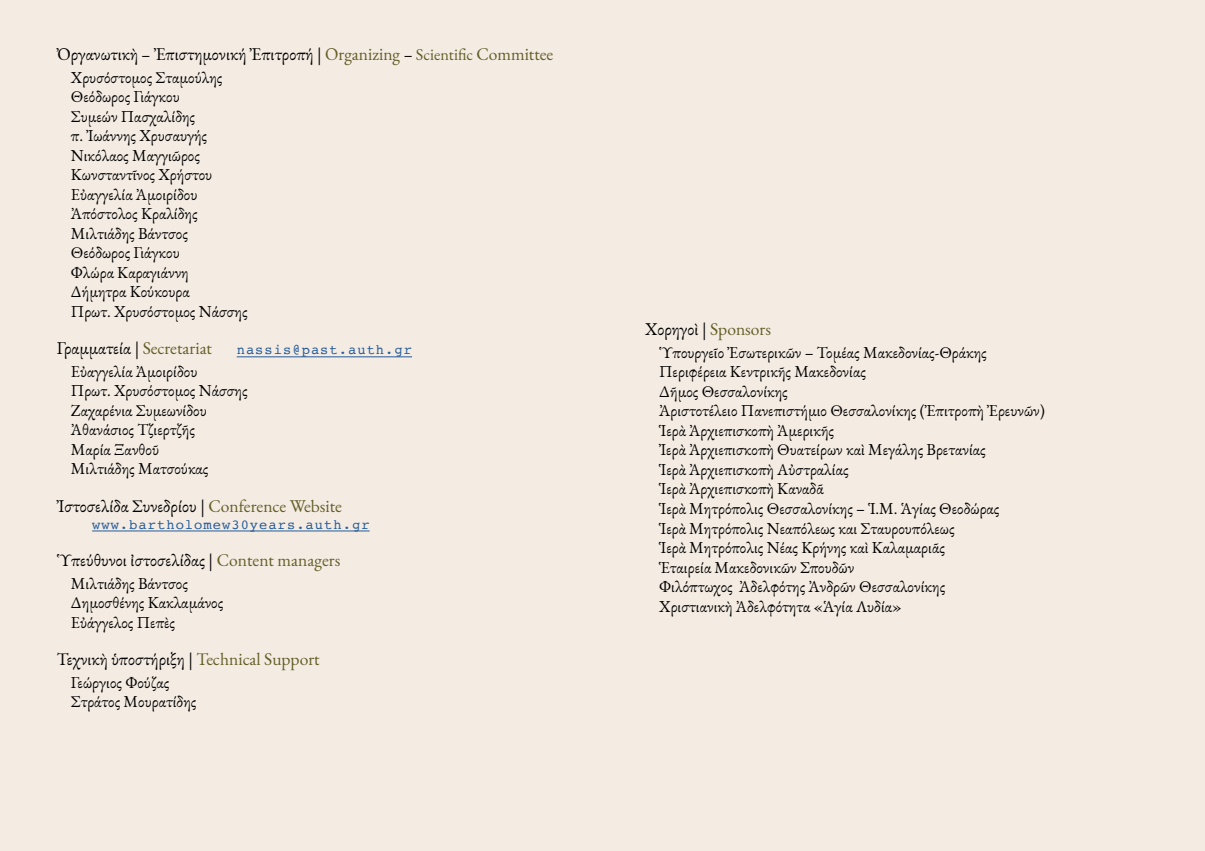
<style>
.page{position:relative;width:1205px;height:851px;background:#fff}
.page>*{position:absolute;margin:0;border:0;box-sizing:border-box;transform-origin:0 0}
.t1{font:17.5px "EB Garamond";color:#000}
.t2{font:16.25px/19.5px "EB Garamond";color:#000}
.t3{font:13.75px "Courier";letter-spacing:.075em;color:#255b9a}
.s1{font-size:16.25px}
.s2{color:#635d26}
.s3{font-size:16.25px;color:#635d26}
</style>
<div class="page">
<div style="left:0;top:0;width:602px;height:850px;background:#f4ece3"></div>
<div style="left:602px;top:0;width:603px;height:850px;background:#f4ece3"></div>
<hr style="left:237px;top:356px;width:175px;height:1px;background:#255b9a">
<hr style="left:92px;top:530px;width:278px;height:1px;background:#255b9a">
<p class="t1" style="left:57px;top:43px;width:498px">Ὀργανωτικὴ <span class="s1">–</span> Ἐπιστημονική Ἐπιτροπή | <span class="s2">Organizing</span> <span class="s1">–</span> <span class="s3">Scientific</span> <span class="s2">Committee</span></p>
<p class="t2" style="left:71px;top:68px;width:178px">Χρυσόστομος Σταμούλης<br>Θεόδωρος Γιάγκου<br>Συμεών Πασχαλίδης<br>π. Ἰωάννης Χρυσαυγής<br>Νικόλαος Μαγγιῶρος<br>Κωνσταντῖνος Χρήστου<br>Εὐαγγελία Ἀμοιρίδου<br>Ἀπόστολος Κραλίδης<br>Μιλτιάδης Βάντσος<br>Θεόδωρος Γιάγκου<br>Φλώρα Καραγιάννη<br>Δήμητρα Κούκουρα<br>Πρωτ. Χρυσόστομος Νάσσης</p>
<p class="t1" style="left:57px;top:337px;width:157px">Γραμματεία | <span class="s2">Secretariat</span></p>
<p class="t3" style="left:237px;top:339px;width:177px">nassis@past.auth.gr</p>
<p class="t2" style="left:71px;top:362px;width:178px">Εὐαγγελία Ἀμοιρίδου<br>Πρωτ. Χρυσόστομος Νάσσης<br>Ζαχαρένια Συμεωνίδου<br>Ἀθανάσιος Τζιερτζῆς<br>Μαρία Ξανθοῦ<br>Μιλτιάδης Ματσούκας</p>
<p class="t1" style="left:57px;top:494px;width:287px">Ἰστοσελίδα Συνεδρίου | <span class="s2">Conference Website</span></p>
<p class="t3" style="left:92px;top:513px;width:279px">www.bartholomew30years.auth.gr</p>
<p class="t1" style="left:57px;top:548px;width:285px">Ὑπεύθυνοι ἰστοσελίδας | <span class="s2">Content managers</span></p>
<p class="t2" style="left:71px;top:573px;width:154px">Μιλτιάδης Βάντσος<br>Δημοσθένης Κακλαμάνος<br>Εὐάγγελος Πεπὲς</p>
<p class="t1" style="left:57px;top:647px;width:264px">Τεχνικὴ ὑποστήριξη | <span class="s2">Technical Support</span></p>
<p class="t2" style="left:71px;top:672px;width:127px">Γεώργιος Φούζας<br>Στράτος Μουρατίδης</p>
<p class="t1" style="left:645px;top:318px;width:128px">Χορηγοὶ | <span class="s2">Sponsors</span></p>
<p class="t2" style="left:659px;top:343px;width:387px">Ὑπουργεῖο Ἐσωτερικῶν – Τομέας Μακεδονίας-Θράκης Περιφέρεια Κεντρικῆς Μακεδονίας<br>Δῆμος Θεσσαλονίκης<br>Ἀριστοτέλειο Πανεπιστήμιο Θεσσαλονίκης (Ἐπιτροπὴ Ἐρευνῶν)<br>Ἱερὰ Ἀρχιεπισκοπὴ Ἀμερικῆς<br>Ἰερὰ Ἀρχιεπισκοπὴ Θυατείρων καὶ Μεγάλης Βρετανίας<br>Ἱερὰ Ἀρχιεπισκοπὴ Αὐστραλίας<br>Ἱερὰ Ἀρχιεπισκοπὴ Καναδᾶ<br>Ἱερὰ Μητρόπολις Θεσσαλονίκης – Ἱ.Μ. Ἁγίας Θεοδώρας<br>Ἱερὰ Μητρόπολις Νεαπόλεως και Σταυρουπόλεως<br>Ἱερὰ Μητρόπολις Νέας Κρήνης καὶ Καλαμαριᾶς<br>Ἑταιρεία Μακεδονικῶν Σπουδῶν<br>Φιλόπτωχος Ἀδελφότης Ἀνδρῶν Θεσσαλονίκης<br>Χριστιανικὴ Ἀδελφότητα «Ἁγία Λυδία»</p>
</div>
